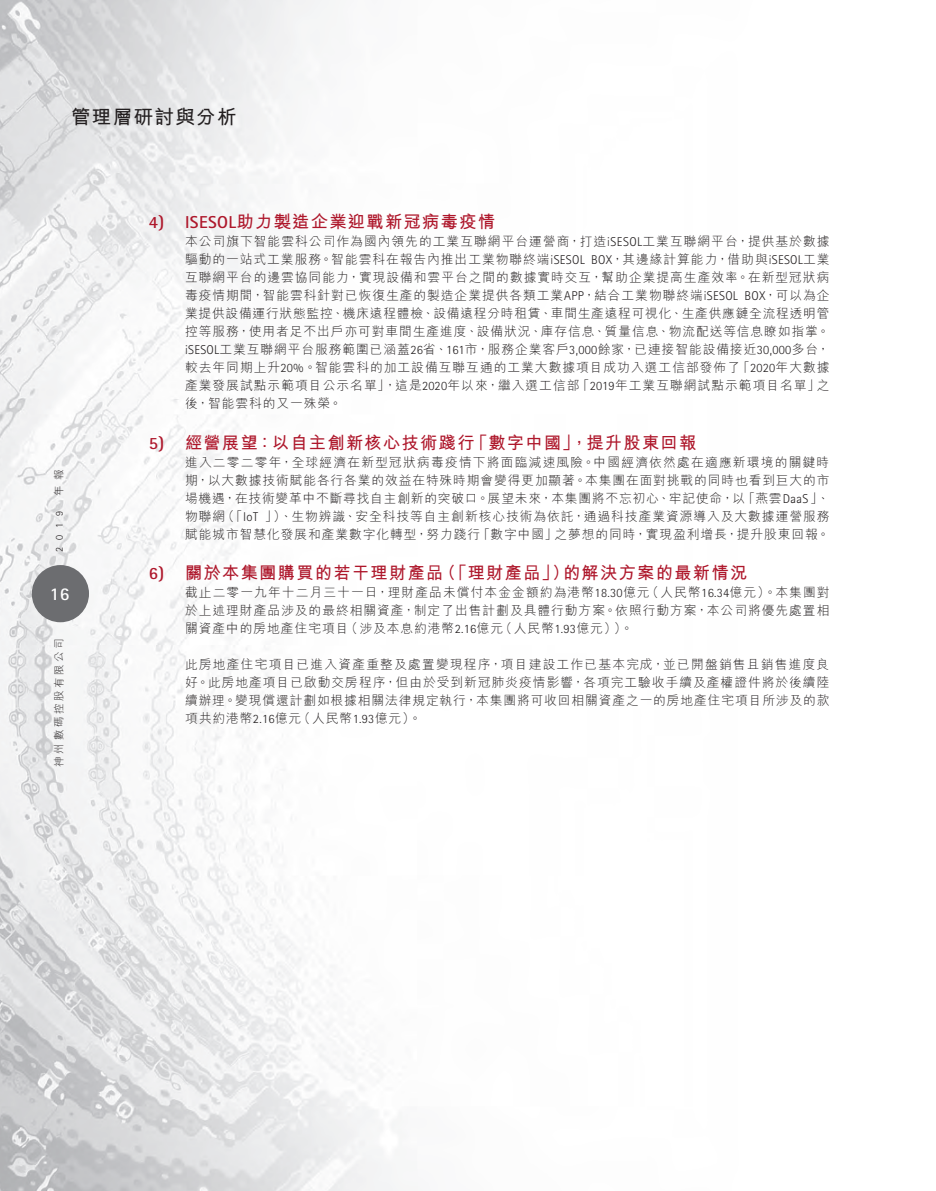
<style>
.page{position:relative;width:936px;height:1191px;background:#fff}
.page>*{position:absolute;margin:0;border:0;box-sizing:border-box;transform-origin:0 0}
.t1{font:700 19.5px "M Hei HK";letter-spacing:.07em;color:#231f20}
.t2{font:700 18px "Rotis Sans Serif Std";color:#fff}
.Heading_1{font:700 17.25px "M Hei HK";letter-spacing:.075em;color:#ae172b}
.Body_Text{font:300 12.75px/18px "M Hei HK";letter-spacing:.075em;color:#231f20;text-align:justify}
.t3{font:300 10.5px "M Hei HK";letter-spacing:.25em;color:#231f20}
.t4{font:300 10.5px "Rotis Sans Serif Std";color:#231f20}
.s1{font-family:"Rotis Sans Serif Std"}
</style>
<div class="page">
<img style="left:0;top:0;width:399px;height:1191px">
<div style="left:32px;top:565px;width:57px;height:57px;background:#6c6d70;border-radius:50%"></div>
<h1 class="t1" style="left:71px;top:102px;width:167px">管理層研討與分析</h1>
<p class="t3" style="left:54px;top:496px;width:28px;rotate:-90deg">年報</p>
<p class="t4" style="left:53px;top:551px;width:42px;rotate:-90deg">2019</p>
<h2 class="t2" style="left:50px;top:582px;width:21px">16</h2>
<p class="t3" style="left:54px;top:766px;width:130px;rotate:-90deg">神州數碼控股有限公司</p>
<p class="Heading_1" style="left:149px;top:209px;width:347px"><span class="s1">4) ISESOL</span>助力製造企業迎戰新冠病毒疫情</p>
<p class="Body_Text" style="left:185px;top:232px;width:646px">本公司旗下智能雲科公司作為國內領先的工業互聯網平台運營商，打造<span class="s1">iSESOL</span>工業互聯網平台，提供基於數據驅動的一站式工業服務。智能雲科在報告內推出工業物聯終端<span class="s1">iSESOL BOX</span>，其邊緣計算能力，借助與<span class="s1">iSESOL</span>工業互聯網平台的邊雲協同能力，實現設備和雲平台之間的數據實時交互，幫助企業提高生產效率。在新型冠狀病毒疫情期間，智能雲科針對已恢復生產的製造企業提供各類工業<span class="s1">APP</span>，結合工業物聯終端<span class="s1">iSESOL BOX</span>，可以為企業提供設備運行狀態監控、機床遠程體檢、設備遠程分時租賃、車間生產遠程可視化、生產供應鏈全流程透明管控等服務，使用者足不出戶亦可對車間生產進度、設備狀況、庫存信息、質量信息、物流配送等信息瞭如指掌。<span class="s1">iSESOL</span>工業互聯網平台服務範圍已涵蓋<span class="s1">26</span>省、<span class="s1">161</span>市，服務企業客戶<span class="s1">3,000</span>餘家，已連接智能設備接近<span class="s1">30,000</span>多台，較去年同期上升<span class="s1">20%</span>。智能雲科的加工設備互聯互通的工業大數據項目成功入選工信部發佈了「<span class="s1">2020</span>年大數據產業發展試點示範項目公示名單」，這是<span class="s1">2020</span>年以來，繼入選工信部「<span class="s1">2019</span>年工業互聯網試點示範項目名單」之後，智能雲科的又一殊榮。</p>
<p class="Heading_1" style="left:149px;top:430px;width:549px"><span class="s1">5)</span> 經營展望：以自主創新核心技術踐行「數字中國」，提升股東回報</p>
<p class="Body_Text" style="left:185px;top:453px;width:646px">進入二零二零年，全球經濟在新型冠狀病毒疫情下將面臨減速風險。中國經濟依然處在適應新環境的關鍵時期，以大數據技術賦能各行各業的效益在特殊時期會變得更加顯著。本集團在面對挑戰的同時也看到巨大的市場機遇，在技術變革中不斷尋找自主創新的突破口。展望未來，本集團將不忘初心、牢記使命，以「燕雲<span class="s1">DaaS</span>」、物聯網（「<span class="s1">IoT</span> 」）、生物辨識、安全科技等自主創新核心技術為依託，通過科技產業資源導入及大數據運營服務賦能城市智慧化發展和產業數字化轉型，努力踐行「數字中國」之夢想的同時，實現盈利增長，提升股東回報。</p>
<p class="Heading_1" style="left:149px;top:560px;width:600px"><span class="s1">6)</span> 關於本集團購買的若干理財產品（「理財產品」）的解決方案的最新情況</p>
<p class="Body_Text" style="left:185px;top:583px;width:646px">截止二零一九年十二月三十一日，理財產品未償付本金金額約為港幣<span class="s1">18.30</span>億元（人民幣<span class="s1">16.34</span>億元）。本集團對於上述理財產品涉及的最終相關資產，制定了出售計劃及具體行動方案。依照行動方案，本公司將優先處置相關資產中的房地產住宅項目（涉及本息約港幣<span class="s1">2.16</span>億元（人民幣<span class="s1">1.93</span>億元））。</p>
<p class="Body_Text" style="left:185px;top:655px;width:646px">此房地產住宅項目已進入資產重整及處置變現程序，項目建設工作已基本完成，並已開盤銷售且銷售進度良好。此房地產項目已啟動交房程序，但由於受到新冠肺炎疫情影響，各項完工驗收手續及產權證件將於後續陸續辦理。變現償還計劃如根據相關法律規定執行，本集團將可收回相關資產之一的房地產住宅項目所涉及的款項共約港幣<span class="s1">2.16</span>億元（人民幣<span class="s1">1.93</span>億元）。</p>
</div>
